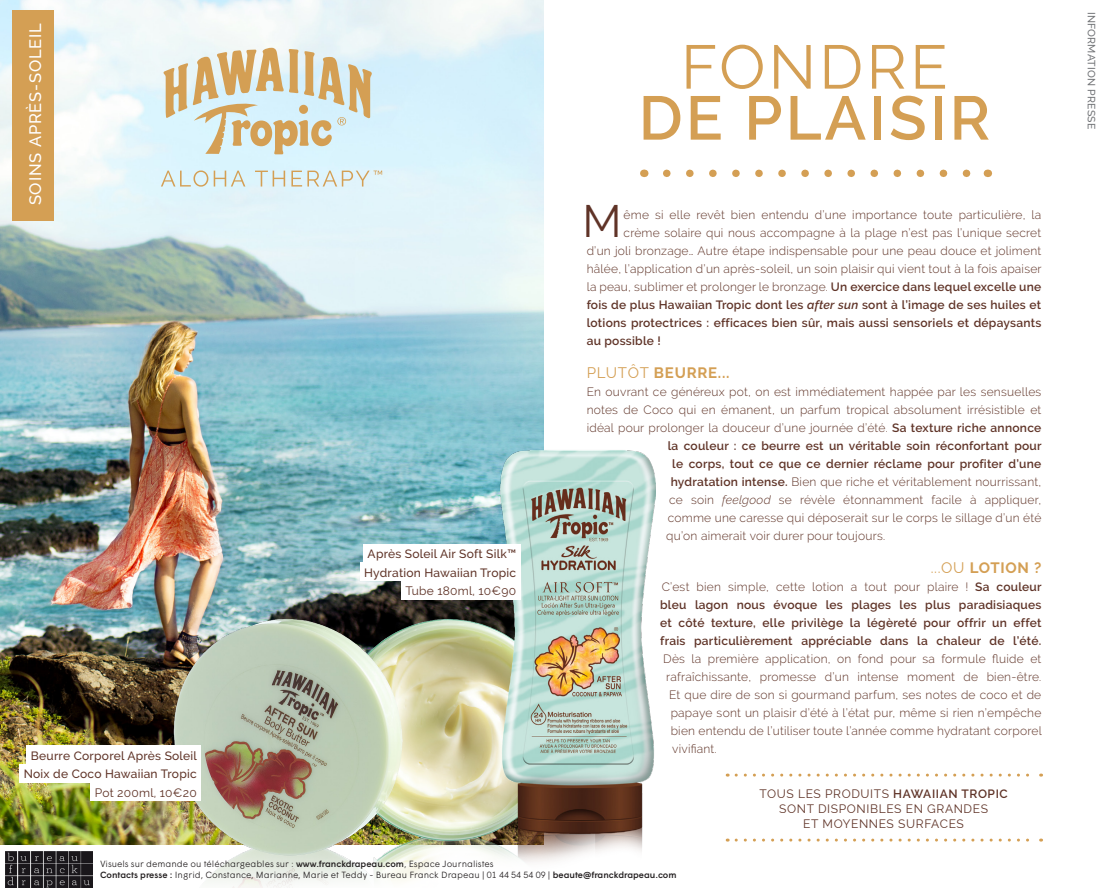
<style>
.page{position:relative;width:1106px;height:893px;background:#fff}
.page>*{position:absolute;margin:0;border:0;box-sizing:border-box;transform-origin:0 0}
.t1{font:600 61.5px "Raleway";letter-spacing:.05em;color:#d49f54}
.t2{font:61.5px "Raleway";letter-spacing:.05em;color:#d49f54}
.t3{font:44.55px "Raleway";color:#5f3327}
.t4{font:500 16.5px "Raleway";letter-spacing:.05em;color:#fff}
.t5{font:700 15px "Raleway";letter-spacing:.05em;color:#d49f54}
.t6{font:300 12px "Raleway";letter-spacing:.02em;color:#5f3327}
.t7{font:600 12px "Raleway";letter-spacing:.02em;color:#5f3327}
.t8{font:500 12px "Raleway";letter-spacing:.02em;color:#5f3327}
.t9{font:12px "Raleway";letter-spacing:.05em;color:#5f3327}
.t10{font:12px "Raleway";letter-spacing:.02em;color:#5f3327}
.t11{font:500 10.5px "Raleway";letter-spacing:.02em;color:#727477}
.t12{font:300 9px "Wigrum";color:#231f20}
.s1{font-weight:600}
.s2{font-style:italic}
.s3{font-weight:400}
.s4{font-weight:500}
</style>
<div class="page">
<img style="left:0;top:0;width:543px;height:845px">
<img style="left:163px;top:442px;width:492px;height:446px">
<div style="left:13px;top:11px;width:41px;height:210px;background:#d49f54"></div>
<svg style="left:161px;top:170px;width:47px;height:17px"></svg>
<svg style="left:214px;top:171px;width:31px;height:16px"></svg>
<svg style="left:255px;top:171px;width:30px;height:16px"></svg>
<svg style="left:291px;top:171px;width:91px;height:16px"></svg>
<svg style="left:163px;top:48px;width:209px;height:106px;background:#d8d4bf"></svg>
<svg style="left:666px;top:170px;width:305px;height:7px"></svg>
<img style="left:5px;top:851px;width:87px;height:37px">
<svg style="left:736px;top:774px;width:305px;height:3px"></svg>
<svg style="left:736px;top:839px;width:305px;height:3px"></svg>
<div style="left:401px;top:581px;width:119px;height:19px;background:#fff"></div>
<div style="left:360px;top:563px;width:160px;height:18px;background:#fff"></div>
<div style="left:363px;top:544px;width:157px;height:19px;background:#fff"></div>
<div style="left:91px;top:783px;width:110px;height:18px;background:#fff"></div>
<div style="left:20px;top:764px;width:181px;height:19px;background:#fff"></div>
<div style="left:27px;top:746px;width:174px;height:18px;background:#fff"></div>
<p class="t4" style="left:26px;top:205px;width:184px;rotate:-90deg">SOINS APRÈS-SOLEIL</p>
<p class="t8" style="left:31px;top:749px;width:168px">Beurre Corporel Après Soleil</p>
<p class="t8" style="left:24px;top:767px;width:174px">Noix de Coco Hawaiian Tropic</p>
<p class="t10" style="left:95px;top:786px;width:103px">Pot 200ml, 10€20</p>
<p class="t8" style="left:367px;top:547px;width:150px">Après Soleil Air Soft Silk™</p>
<p class="t8" style="left:364px;top:566px;width:153px">Hydration Hawaiian Tropic</p>
<p class="t10" style="left:405px;top:584px;width:112px">Tube 180ml, 10€90</p>
<p class="t2" style="left:681px;top:31px;width:268px">FONDRE</p>
<p class="t1" style="left:638px;top:83px;width:353px">DE PLAISIR</p>
<p class="t3" style="left:582px;top:196px;width:41px">M</p>
<p class="t6" style="left:623px;top:208px;width:419px">ême si elle revêt bien entendu d’une importance toute particulière, la</p>
<p class="t6" style="left:623px;top:226px;width:419px">crème solaire qui nous accompagne à la plage n’est pas l’unique secret</p>
<p class="t6" style="left:586px;top:244px;width:456px">d’un joli bronzage… Autre étape indispensable pour une peau douce et joliment</p>
<p class="t6" style="left:586px;top:262px;width:456px">hâlée, l’application d’un après-soleil, un soin plaisir qui vient tout à la fois apaiser</p>
<p class="t6" style="left:586px;top:280px;width:456px">la peau, sublimer et prolonger le bronzage. <span class="s1">Un exercice dans lequel excelle une</span></p>
<p class="t7" style="left:586px;top:298px;width:456px">fois de plus Hawaiian Tropic dont les <span class="s2">after sun</span> sont à l’image de ses huiles et</p>
<p class="t7" style="left:586px;top:316px;width:456px">lotions protectrices : efficaces bien sûr, mais aussi sensoriels et dépaysants</p>
<p class="t7" style="left:586px;top:334px;width:76px">au possible !</p>
<p class="t5" style="left:586px;top:364px;width:144px"><span class="s3">PLUTÔT</span> BEURRE...</p>
<p class="t6" style="left:586px;top:385px;width:456px">En ouvrant ce généreux pot, on est immédiatement happée par les sensuelles</p>
<p class="t6" style="left:586px;top:403px;width:456px">notes de Coco qui en émanent, un parfum tropical absolument irrésistible et</p>
<p class="t6" style="left:586px;top:421px;width:456px">idéal pour prolonger la douceur d’une journée d’été. <span class="s1">Sa texture riche annonce</span></p>
<p class="t7" style="left:667px;top:439px;width:375px">la couleur : ce beurre est un véritable soin réconfortant pour</p>
<p class="t7" style="left:672px;top:457px;width:371px">le corps, tout ce que ce dernier réclame pour profiter d’une</p>
<p class="t6" style="left:670px;top:475px;width:372px"><span class="s1">hydratation intense.</span> Bien que riche et véritablement nourrissant,</p>
<p class="t6" style="left:669px;top:493px;width:373px">ce soin <span class="s2">feelgood</span> se révèle étonnamment facile à appliquer,</p>
<p class="t6" style="left:667px;top:511px;width:375px">comme une caresse qui déposerait sur le corps le sillage d’un été</p>
<p class="t6" style="left:666px;top:529px;width:220px">qu’on aimerait voir durer pour toujours.</p>
<p class="t5" style="left:930px;top:559px;width:112px"><span class="s3">...OU</span> LOTION ?</p>
<p class="t6" style="left:661px;top:580px;width:381px">C’est bien simple, cette lotion a tout pour plaire ! <span class="s1">Sa couleur</span></p>
<p class="t7" style="left:660px;top:598px;width:383px">bleu lagon nous évoque les plages les plus paradisiaques</p>
<p class="t7" style="left:660px;top:616px;width:383px">et côté texture, elle privilège la légèreté pour offrir un effet</p>
<p class="t7" style="left:660px;top:634px;width:383px">frais particulièrement appréciable dans la chaleur de l’été.</p>
<p class="t6" style="left:663px;top:652px;width:380px">Dès la première application, on fond pour sa formule fluide et</p>
<p class="t6" style="left:666px;top:670px;width:377px">rafraîchissante, promesse d’un intense moment de bien-être.</p>
<p class="t6" style="left:669px;top:688px;width:373px">Et que dire de son si gourmand parfum, ses notes de coco et de</p>
<p class="t6" style="left:670px;top:706px;width:372px">papaye sont un plaisir d’été à l’état pur, même si rien n’empêche</p>
<p class="t6" style="left:670px;top:724px;width:372px">bien entendu de l’utiliser toute l’année comme hydratant corporel</p>
<p class="t6" style="left:672px;top:742px;width:46px">vivifiant.</p>
<p class="t9" style="left:759px;top:786px;width:250px">TOUS LES PRODUITS <span class="s1">HAWAIIAN TROPIC</span></p>
<p class="t9" style="left:779px;top:801px;width:210px">SONT DISPONIBLES EN GRANDES</p>
<p class="t9" style="left:803px;top:816px;width:162px">ET MOYENNES SURFACES</p>
<p class="t12" style="left:100px;top:857px;width:395px">Visuels sur demande ou téléchargeables sur : <span class="s4">www.franckdrapeau.com</span>, Espace Journalistes</p>
<p class="t12" style="left:100px;top:868px;width:578px"><span class="s4">Contacts presse :</span> Ingrid, Constance, Marianne, Marie et Teddy - Bureau Franck Drapeau | 01 44 54 54 09 | <span class="s4">beaute@franckdrapeau.com</span></p>
<p class="t11" style="left:1097px;top:12px;width:119px;rotate:90deg">INFORMATION PRESSE</p>
</div>
